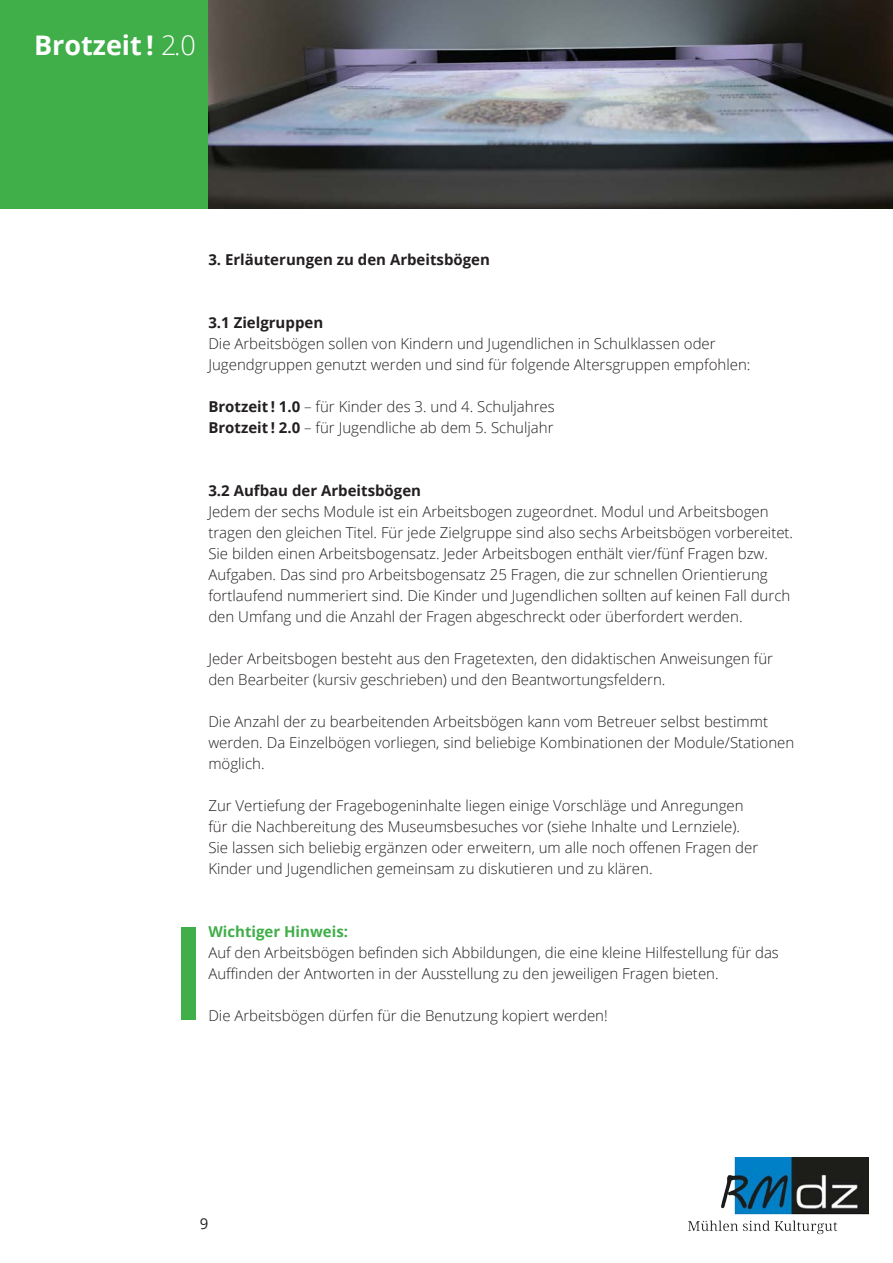
<style>
.page{position:relative;width:893px;height:1263px;background:#fff}
.page>*{position:absolute;margin:0;border:0;box-sizing:border-box;transform-origin:0 0}
.t1{font:700 27px "Open Sans";color:#fff}
.t2{font:300 15px/21px "Open Sans";color:#231f20}
.t3{font:700 15px "Open Sans";color:#231f20}
.t4{font:700 15px "Open Sans";color:#40ae49}
.t5{font:15px "Open Sans";color:#231f20}
.s1{font-weight:300}
.s2{font-weight:700}
</style>
<div class="page">
<img style="left:688px;top:1157px;width:181px;height:78px">
<div style="left:0;top:0;width:208px;height:208px;background:#40ae49"></div>
<div style="left:181px;top:927px;width:15px;height:92px;background:#40ae49"></div>
<img style="left:208px;top:0;width:685px;height:208px">
<h1 class="t1" style="left:34px;top:26px;width:163px">Brotzeit ! <span class="s1">2.0</span></h1>
<p class="t3" style="left:208px;top:249px;width:283px">3. Erläuterungen zu den Arbeitsbögen</p>
<p class="t3" style="left:208px;top:312px;width:116px">3.1 Zielgruppen</p>
<p class="t2" style="left:208px;top:333px;width:544px">Die Arbeitsbögen sollen von Kindern und Jugendlichen in Schulklassen oder<br>Jugendgruppen genutzt werden und sind für folgende Altersgruppen empfohlen:</p>
<p class="t2" style="left:208px;top:396px;width:348px"><span class="s2">Brotzeit ! 1.0</span> – für Kinder des 3. und 4. Schuljahres<br><span class="s2">Brotzeit ! 2.0</span> – für Jugendliche ab dem 5. Schuljahr</p>
<p class="t3" style="left:208px;top:480px;width:214px">3.2 Aufbau der Arbeitsbögen</p>
<p class="t2" style="left:208px;top:501px;width:586px">Jedem der sechs Module ist ein Arbeitsbogen zugeordnet. Modul und Arbeitsbogen tragen den gleichen Titel. Für jede Zielgruppe sind also sechs Arbeitsbögen vorbereitet.<br>Sie bilden einen Arbeitsbogensatz. Jeder Arbeitsbogen enthält vier/fünf Fragen bzw.<br>Aufgaben. Das sind pro Arbeitsbogensatz 25 Fragen, die zur schnellen Orientierung fortlaufend nummeriert sind. Die Kinder und Jugendlichen sollten auf keinen Fall durch den Umfang und die Anzahl der Fragen abgeschreckt oder überfordert werden.</p>
<p class="t2" style="left:208px;top:648px;width:566px">Jeder Arbeitsbogen besteht aus den Fragetexten, den didaktischen Anweisungen für den Bearbeiter (kursiv geschrieben) und den Beantwortungsfeldern.</p>
<p class="t2" style="left:208px;top:711px;width:587px">Die Anzahl der zu bearbeitenden Arbeitsbögen kann vom Betreuer selbst bestimmt werden. Da Einzelbögen vorliegen, sind beliebige Kombinationen der Module/Stationen möglich.</p>
<p class="t2" style="left:208px;top:795px;width:551px">Zur Vertiefung der Fragebogeninhalte liegen einige Vorschläge und Anregungen für die Nachbereitung des Museumsbesuches vor (siehe Inhalte und Lernziele).<br>Sie lassen sich beliebig ergänzen oder erweitern, um alle noch offenen Fragen der Kinder und Jugendlichen gemeinsam zu diskutieren und zu klären.</p>
<p class="t4" style="left:208px;top:921px;width:141px">Wichtiger Hinweis:</p>
<p class="t2" style="left:208px;top:942px;width:572px">Auf den Arbeitsbögen befinden sich Abbildungen, die eine kleine Hilfestellung für das<br>Auffinden der Antworten in der Ausstellung zu den jeweiligen Fragen bieten.</p>
<p class="t2" style="left:208px;top:1005px;width:401px">Die Arbeitsbögen dürfen für die Benutzung kopiert werden!</p>
<p class="t5" style="left:200px;top:1213px;width:10px">9</p>
</div>
